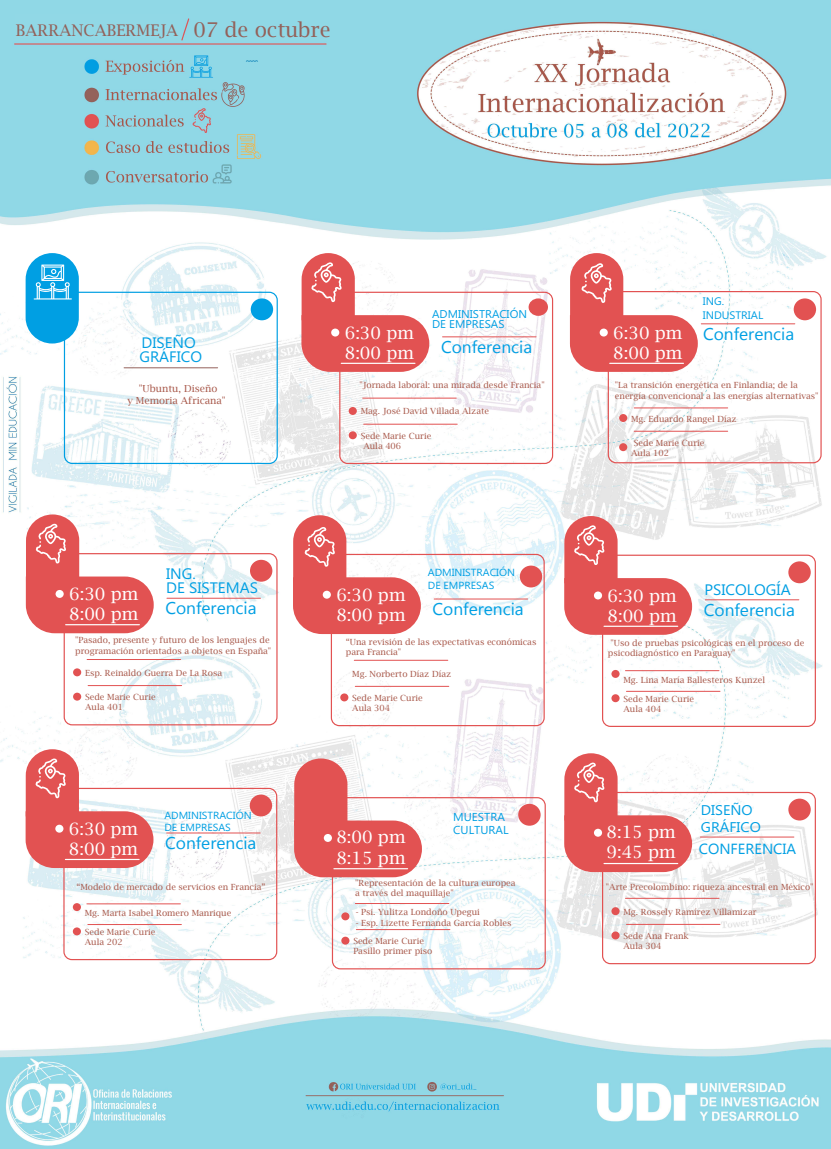
<style>
.page{position:relative;width:831px;height:1149px;background:#fff}
.page>*{position:absolute;margin:0;border:0;box-sizing:border-box;transform-origin:0 0}
.t1{font:16.98px/20.4px "Lucida Bright";color:#fff}
.t2{font:16.98px "Microsoft New Tai Lue";color:#009fe3}
.t3{font:16.11px "Lucida Bright";color:#93615a}
.t4{font:15.18px/14.5px "Microsoft Phags Pa";color:#009fe3}
.t5{font:15.15px/14.5px "Microsoft Phags Pa";color:#009fe3}
.t6{font:14.67px "Microsoft New Tai Lue";color:#009fe3}
.t7{font:14.07px/16.9px "Microsoft Phags Pa";color:#009fe3;scale:1.05 1}
.t8{font:11.52px/13.8px "Microsoft Phags Pa";color:#009fe3}
.t9{font:11.31px/10.8px "Microsoft Phags Pa";color:#009fe3}
.t10{font:10.92px/14.5px "Microsoft Phags Pa";color:#009fe3}
.t11{font:10.35px/12.4px "Microsoft Phags Pa";color:#009fe3}
.t12{font:9.69px/11.6px "Lucida Bright";color:#a8584a;text-align:center}
.t13{font:8.49px/10.2px "Lucida Bright";color:#a8584a}
.s1{font-size:20.4px}
.s2{font-family:"Lucida Bright";color:#fff}
</style>
<div class="page">
<img style="left:0;top:0;width:831px;height:1149px">
<div style="left:15px;top:14px;width:165px;height:24px;background:#91d8e6"></div>
<div style="left:64px;top:292px;width:214px;height:172px;border:1px solid #009fe3;border-radius:8px"></div>
<svg style="left:26px;top:253px;width:53px;height:91px;background:#35b3e8"></svg>
<hr style="left:124px;top:368px;width:94px;height:1px;background:#93615a">
<div style="left:251px;top:298px;width:22px;height:22px;background:#009fe3;border-radius:50%"></div>
<div style="left:339px;top:292px;width:214px;height:172px;border:1px solid #e25252;border-radius:8px"></div>
<hr style="left:443px;top:336px;width:93px;height:1px;background:#e25252">
<hr style="left:364px;top:424px;width:93px;height:1px;background:#e25252">
<hr style="left:363px;top:398px;width:93px;height:1px;background:#e25252">
<div style="left:349px;top:431px;width:8px;height:8px;background:#e25252;border-radius:50%"></div>
<div style="left:349px;top:407px;width:8px;height:8px;background:#e25252;border-radius:50%"></div>
<div style="left:529px;top:298px;width:19px;height:18px;background:#e25252;border-radius:50%"></div>
<svg style="left:301px;top:253px;width:128px;height:119px"></svg>
<div style="left:608px;top:291px;width:214px;height:172px;border:1px solid #e25252;border-radius:8px"></div>
<hr style="left:701px;top:323px;width:94px;height:1px;background:#e25252">
<div style="left:794px;top:298px;width:22px;height:22px;background:#e25252;border-radius:50%"></div>
<hr style="left:634px;top:407px;width:94px;height:1px;background:#e25252">
<hr style="left:634px;top:431px;width:94px;height:1px;background:#e25252">
<div style="left:619px;top:443px;width:8px;height:8px;background:#e25252;border-radius:50%"></div>
<div style="left:619px;top:414px;width:8px;height:8px;background:#e25252;border-radius:50%"></div>
<svg style="left:570px;top:253px;width:128px;height:119px"></svg>
<svg style="left:246px;top:60px;width:12px;height:2px"></svg>
<div style="left:64px;top:553px;width:214px;height:172px;border:1px solid #e25252;border-radius:8px"></div>
<hr style="left:167px;top:598px;width:93px;height:1px;background:#e25252">
<hr style="left:88px;top:685px;width:94px;height:1px;background:#e25252">
<hr style="left:87px;top:659px;width:94px;height:1px;background:#e25252">
<div style="left:73px;top:693px;width:8px;height:8px;background:#e25252;border-radius:50%"></div>
<div style="left:73px;top:668px;width:8px;height:8px;background:#e25252;border-radius:50%"></div>
<div style="left:250px;top:560px;width:22px;height:22px;background:#e25252;border-radius:50%"></div>
<div style="left:520px;top:566px;width:22px;height:21px;background:#e25252;border-radius:50%"></div>
<svg style="left:26px;top:514px;width:128px;height:119px"></svg>
<div style="left:602px;top:555px;width:214px;height:172px;border:1px solid #e25252;border-radius:8px"></div>
<hr style="left:705px;top:599px;width:94px;height:1px;background:#e25252">
<hr style="left:626px;top:691px;width:94px;height:1px;background:#e25252">
<hr style="left:625px;top:670px;width:94px;height:1px;background:#e25252">
<div style="left:611px;top:694px;width:9px;height:8px;background:#e25252;border-radius:50%"></div>
<div style="left:611px;top:670px;width:9px;height:8px;background:#e25252;border-radius:50%"></div>
<div style="left:788px;top:561px;width:23px;height:22px;background:#e25252;border-radius:50%"></div>
<svg style="left:564px;top:516px;width:128px;height:119px"></svg>
<div style="left:63px;top:788px;width:214px;height:172px;border:1px solid #e25252;border-radius:8px"></div>
<hr style="left:167px;top:833px;width:93px;height:1px;background:#e25252">
<hr style="left:88px;top:924px;width:93px;height:1px;background:#e25252">
<hr style="left:87px;top:903px;width:93px;height:1px;background:#e25252">
<div style="left:73px;top:927px;width:8px;height:8px;background:#e25252;border-radius:50%"></div>
<div style="left:73px;top:903px;width:8px;height:8px;background:#e25252;border-radius:50%"></div>
<div style="left:250px;top:795px;width:22px;height:21px;background:#e25252;border-radius:50%"></div>
<svg style="left:26px;top:749px;width:127px;height:119px"></svg>
<div style="left:331px;top:554px;width:214px;height:172px;border:1px solid #e25252;border-radius:8px"></div>
<hr style="left:434px;top:599px;width:94px;height:1px;background:#e25252">
<hr style="left:355px;top:686px;width:94px;height:1px;background:#e25252">
<hr style="left:354px;top:660px;width:94px;height:1px;background:#e25252">
<div style="left:340px;top:693px;width:8px;height:8px;background:#e25252;border-radius:50%"></div>
<svg style="left:293px;top:515px;width:128px;height:119px"></svg>
<div style="left:332px;top:797px;width:214px;height:172px;border:1px solid #e25252;border-radius:8px"></div>
<svg style="left:294px;top:758px;width:128px;height:119px"></svg>
<hr style="left:356px;top:929px;width:94px;height:1px;background:#e25252">
<hr style="left:355px;top:903px;width:94px;height:1px;background:#e25252">
<div style="left:324px;top:834px;width:8px;height:8px;background:#fff;border-radius:50%"></div>
<div style="left:341px;top:937px;width:8px;height:8px;background:#e25252;border-radius:50%"></div>
<div style="left:341px;top:912px;width:8px;height:8px;background:#e25252;border-radius:50%"></div>
<hr style="left:334px;top:868px;width:74px;height:1px;background:#fff">
<div style="left:518px;top:804px;width:23px;height:22px;background:#e25252;border-radius:50%"></div>
<div style="left:602px;top:792px;width:214px;height:172px;border:1px solid #e25252;border-radius:8px"></div>
<hr style="left:700px;top:837px;width:94px;height:1px;background:#e25252">
<hr style="left:626px;top:924px;width:94px;height:1px;background:#e25252">
<hr style="left:625px;top:898px;width:94px;height:1px;background:#e25252">
<div style="left:611px;top:931px;width:9px;height:8px;background:#e25252;border-radius:50%"></div>
<div style="left:611px;top:907px;width:9px;height:8px;background:#e25252;border-radius:50%"></div>
<div style="left:788px;top:799px;width:23px;height:22px;background:#e25252;border-radius:50%"></div>
<svg style="left:564px;top:753px;width:128px;height:119px"></svg>
<h2 class="t3" style="left:16px;top:21px;width:316px">BARRANCABERMEJA <span class="s1">07 de octubre</span></h2>
<h3 class="t5" style="left:139px;top:334px;width:64px">DISEÑO<br>GRÁFICO</h3>
<p class="t12" style="left:128px;top:383px;width:100px">"Ubuntu, Diseño<br>y Memoria Africana"</p>
<h1 class="t1" style="left:345px;top:322px;width:71px">6:30 pm<br>8:00 pm</h1>
<h3 class="t9" style="left:432px;top:308px;width:96px">ADMINISTRACIÓN<br>DE EMPRESAS</h3>
<h1 class="t2" style="left:441px;top:337px;width:93px">Conferencia</h1>
<p class="t13" style="left:359px;top:379px;width:187px">"Jornada laboral: una mirada desde Francia"</p>
<p class="t10" style="left:703px;top:293px;width:62px">ING.<br>INDUSTRIAL</p>
<h1 class="t2" style="left:613px;top:324px;width:183px"><span class="s2">6:30 pm</span> Conferencia</h1>
<h1 class="t1" style="left:613px;top:343px;width:71px">8:00 pm</h1>
<p class="t13" style="left:615px;top:380px;width:205px">"La transición energética en Finlandia; de la energía convencional a las energías alternativas"</p>
<p class="t13" style="left:361px;top:406px;width:130px">Mag. José David Villada Alzate</p>
<p class="t13" style="left:631px;top:413px;width:107px">Mg. Eduardo Rangel Díaz</p>
<p class="t13" style="left:363px;top:431px;width:69px;text-indent:-3px">Sede Marie Curie<br>Aula 406</p>
<p class="t13" style="left:631px;top:437px;width:75px;text-indent:3px">Sede Marie Curie<br>Aula 102</p>
<h1 class="t1" style="left:69px;top:584px;width:71px">6:30 pm<br>8:00 pm</h1>
<h3 class="t4" style="left:166px;top:565px;width:93px">ING.<br>DE SISTEMAS</h3>
<h1 class="t2" style="left:165px;top:598px;width:93px">Conferencia</h1>
<h1 class="t1" style="left:336px;top:585px;width:71px">6:30 pm<br>8:00 pm</h1>
<p class="t11" style="left:428px;top:566px;width:89px">ADMINISTRACIÓN<br>DE EMPRESAS</p>
<h1 class="t2" style="left:433px;top:599px;width:93px">Conferencia</h1>
<h1 class="t1" style="left:608px;top:585px;width:71px">6:30 pm<br>8:00 pm</h1>
<h3 class="t4" style="left:705px;top:581px;width:88px">PSICOLOGÍA</h3>
<h1 class="t2" style="left:704px;top:600px;width:93px">Conferencia</h1>
<p class="t13" style="left:75px;top:635px;width:198px">"Pasado, presente y futuro de los lenguajes de programación orientados a objetos en España"</p>
<p class="t13" style="left:85px;top:692px;width:72px">Sede Marie Curie<br>Aula 401</p>
<p class="t13" style="left:85px;top:668px;width:139px">Esp. Reinaldo Guerra De La Rosa</p>
<p class="t13" style="left:346px;top:637px;width:192px">“Una revisión de las expectativas económicas para Francia"</p>
<p class="t13" style="left:352px;top:693px;width:72px">Sede Marie Curie<br>Aula 304</p>
<p class="t13" style="left:352px;top:669px;width:100px">Mg. Norberto Díaz Díaz</p>
<p class="t13" style="left:608px;top:638px;width:198px;text-indent:3px">"Uso de pruebas psicológicas en el proceso de psicodiagnóstico en Paraguay"</p>
<p class="t13" style="left:623px;top:694px;width:72px">Sede Marie Curie<br>Aula 404</p>
<p class="t13" style="left:623px;top:675px;width:143px">Mg. Lina María Ballesteros Kunzel</p>
<h1 class="t1" style="left:69px;top:819px;width:71px">6:30 pm<br>8:00 pm</h1>
<p class="t11" style="left:164px;top:808px;width:89px">ADMINISTRACIÓN<br>DE EMPRESAS</p>
<h1 class="t2" style="left:165px;top:833px;width:93px">Conferencia</h1>
<h1 class="t1" style="left:336px;top:827px;width:71px">8:00 pm<br>8:15 pm</h1>
<h3 class="t8" style="left:453px;top:809px;width:57px">MUESTRA<br>CULTURAL</h3>
<h1 class="t1" style="left:607px;top:822px;width:71px">8:15 pm<br>9:45 pm</h1>
<h3 class="t7" style="left:701px;top:801px;width:59px">DISEÑO<br>GRÁFICO</h3>
<h3 class="t6" style="left:699px;top:840px;width:99px">CONFERENCIA</h3>
<p class="t13" style="left:76px;top:882px;width:191px">“Modelo de mercado de servicios en Francia”</p>
<p class="t13" style="left:85px;top:927px;width:72px">Sede Marie Curie<br>Aula 202</p>
<p class="t13" style="left:85px;top:908px;width:148px">Mg. Marta Isabel Romero Manrique</p>
<p class="t13" style="left:355px;top:878px;width:162px">"Representación de la cultura europea a través del maquillaje"</p>
<p class="t13" style="left:353px;top:936px;width:81px">Sede Marie Curie<br>Pasillo primer piso</p>
<p class="t13" style="left:356px;top:907px;width:126px">- Psi. Yulitza Londoño Upegui</p>
<p class="t13" style="left:356px;top:917px;width:157px">- Esp. Lizette Fernanda García Robles</p>
<p class="t13" style="left:606px;top:882px;width:209px">"Arte Precolombino: riqueza ancestral en México"</p>
<p class="t13" style="left:623px;top:907px;width:135px">Mg. Rossely Ramírez Villamizar</p>
<p class="t13" style="left:623px;top:931px;width:67px">Sede Ana Frank<br>Aula 304</p>
</div>
